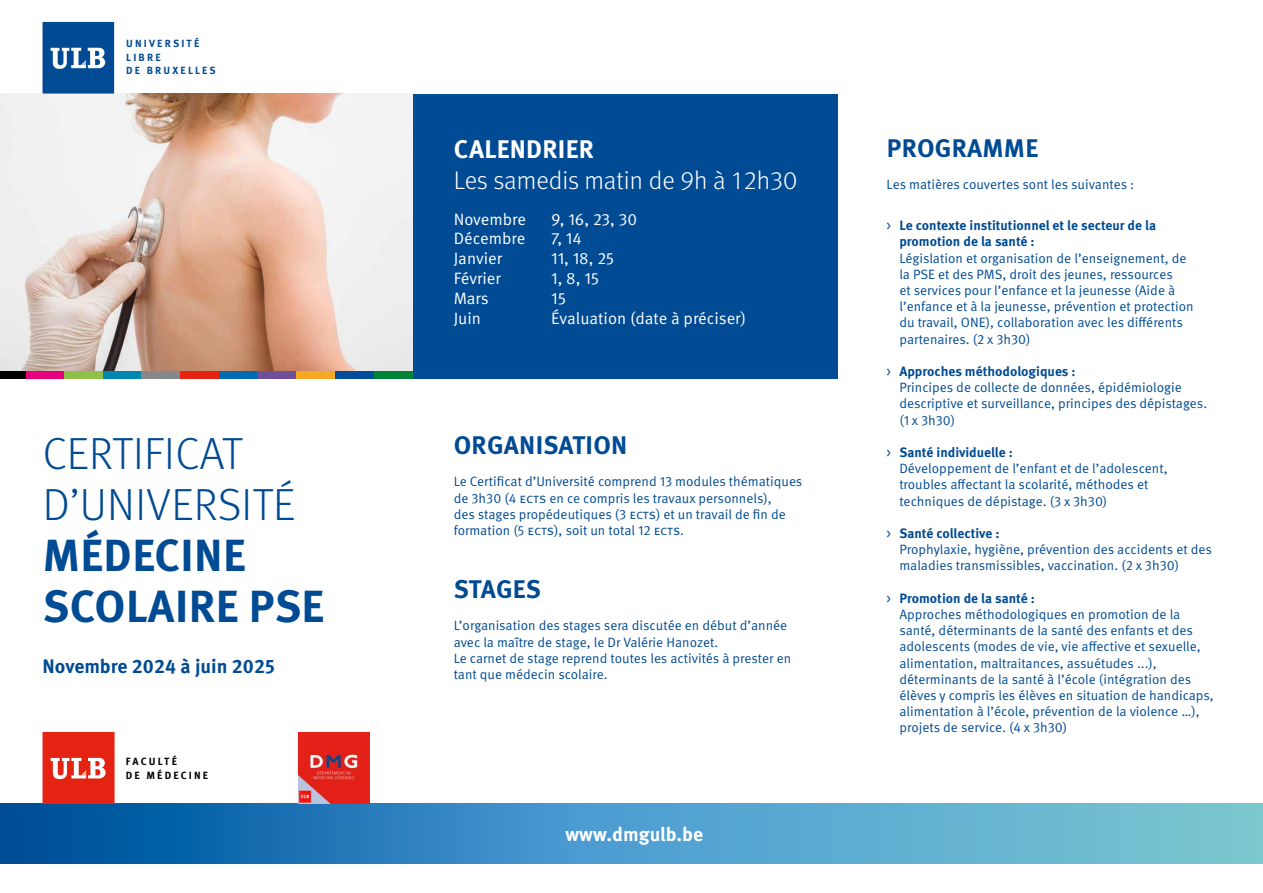
<style>
.page{position:relative;width:1263px;height:893px;background:#fff}
.page>*{position:absolute;margin:0;border:0;box-sizing:border-box;transform-origin:0 0}
.t1{font:300 45px/51px "Meta OT";letter-spacing:.01em;color:#004b93}
.t2{font:700 45px/51px "Meta OT";letter-spacing:.01em;color:#004b93}
.t3{font:700 25.5px "Meta OT";letter-spacing:.01em;color:#004b93}
.t4{font:300 25.5px "Meta OT";color:#fff}
.t5{font:700 25.5px "Meta OT";letter-spacing:.01em;color:#fff}
.t6{font:700 19.5px "Meta OT";color:#004b93}
.t7{font:700 19.5px "Meta OT";color:#fff}
.t8{font:16.5px "Meta OT Norm";color:#fff}
.t9{font:13.5px/16.2px "Meta OT Norm";color:#004b93}
.t10{font:700 13.5px/16.2px "Meta OT";color:#004b93}
.t11{font:700 10.5px "Meta OT";letter-spacing:.21em;color:#000}
.t12{font:700 10.35px "Meta OT";letter-spacing:.21em;color:#004b93}
.s1{font-family:"Meta OT Norm";font-weight:400}
</style>
<div class="page">
<div style="left:412px;top:94px;width:426px;height:284px;background:#004b93"></div>
<img style="left:0;top:94px;width:412px;height:277px">
<div style="left:43px;top:22px;width:71px;height:72px;background:#004b93"></div>
<svg style="left:51px;top:48px;width:54px;height:21px"></svg>
<svg style="left:0;top:804px;width:1263px;height:59px"></svg>
<div style="left:26px;top:371px;width:38px;height:7px;background:#e6007d"></div>
<div style="left:0;top:371px;width:26px;height:7px;background:#000"></div>
<div style="left:64px;top:371px;width:39px;height:7px;background:#8fc148"></div>
<div style="left:180px;top:371px;width:39px;height:7px;background:#e42313"></div>
<div style="left:219px;top:371px;width:38px;height:7px;background:#006ab4"></div>
<div style="left:103px;top:371px;width:39px;height:7px;background:#0087b1"></div>
<div style="left:335px;top:371px;width:39px;height:7px;background:#004e9b"></div>
<div style="left:374px;top:371px;width:38px;height:7px;background:#008237"></div>
<div style="left:257px;top:371px;width:39px;height:7px;background:#6f4f9b"></div>
<div style="left:142px;top:371px;width:38px;height:7px;background:#86888c"></div>
<div style="left:296px;top:371px;width:39px;height:7px;background:#f7a823"></div>
<img style="left:298px;top:732px;width:72px;height:72px">
<div style="left:43px;top:732px;width:72px;height:72px;background:#e42313"></div>
<svg style="left:51px;top:758px;width:55px;height:21px"></svg>
<p class="t12" style="left:126px;top:37px;width:75px">UNIVERSITÉ</p>
<p class="t12" style="left:126px;top:51px;width:36px">LIBRE</p>
<p class="t12" style="left:126px;top:64px;width:91px">DE BRUXELLES</p>
<p class="t1" style="left:43px;top:429px;width:254px">CERTIFICAT<br>D’UNIVERSITÉ</p>
<p class="t2" style="left:43px;top:530px;width:283px">MÉDECINE<br>SCOLAIRE PSE</p>
<p class="t6" style="left:43px;top:654px;width:234px">Novembre 2024 à juin 2025</p>
<p class="t11" style="left:126px;top:755px;width:53px">FACULTÉ</p>
<p class="t11" style="left:126px;top:768px;width:84px">DE MÉDECINE</p>
<p class="t5" style="left:454px;top:133px;width:142px">CALENDRIER</p>
<p class="t4" style="left:454px;top:165px;width:345px">Les samedis matin de 9h à 12h30</p>
<p class="t8" style="left:454px;top:209px;width:74px">Novembre</p>
<p class="t8" style="left:551px;top:209px;width:87px">9, 16, 23, 30</p>
<p class="t8" style="left:454px;top:229px;width:73px">Décembre</p>
<p class="t8" style="left:551px;top:229px;width:32px">7, 14</p>
<p class="t8" style="left:454px;top:249px;width:50px">Janvier</p>
<p class="t8" style="left:551px;top:249px;width:64px">11, 18, 25</p>
<p class="t8" style="left:454px;top:268px;width:49px">Février</p>
<p class="t8" style="left:551px;top:268px;width:50px">1, 8, 15</p>
<p class="t8" style="left:454px;top:288px;width:37px">Mars</p>
<p class="t8" style="left:551px;top:288px;width:16px">15</p>
<p class="t8" style="left:454px;top:308px;width:29px">Juin</p>
<p class="t8" style="left:551px;top:308px;width:196px">Évaluation (date à préciser)</p>
<p class="t3" style="left:454px;top:429px;width:175px">ORGANISATION</p>
<p class="t9" style="left:454px;top:474px;width:350px">Le Certificat d’Université comprend 13 modules thématiques de 3h30 (4 ects en ce compris les travaux personnels),<br>des stages propédeutiques (3 ects) et un travail de fin de formation (5 ects), soit un total 12 ects.</p>
<p class="t3" style="left:454px;top:573px;width:89px">STAGES</p>
<p class="t9" style="left:454px;top:618px;width:335px">L’organisation des stages sera discutée en début d’année avec la maître de stage, le Dr Valérie Hanozet.</p>
<p class="t9" style="left:454px;top:650px;width:339px">Le carnet de stage reprend toutes les activités à prester en tant que médecin scolaire.</p>
<p class="t7" style="left:565px;top:822px;width:139px">www.dmgulb.be</p>
<p class="t3" style="left:887px;top:132px;width:153px">PROGRAMME</p>
<p class="t9" style="left:887px;top:177px;width:249px">Les matières couvertes sont les suivantes :</p>
<p class="t10" style="left:899px;top:218px;width:258px;text-indent:-13px"><span class="s1">&gt;</span> Le contexte institutionnel et le secteur de la promotion de la santé :</p>
<p class="t9" style="left:899px;top:250px;width:296px">Législation et organisation de l’enseignement, de la PSE et des PMS, droit des jeunes, ressources<br>et services pour l’enfance et la jeunesse (Aide à l’enfance et à la jeunesse, prévention et protection du travail, ONE), collaboration avec les différents partenaires. (2 x 3h30)</p>
<p class="t10" style="left:887px;top:363px;width:190px"><span class="s1">&gt;</span> Approches méthodologiques :</p>
<p class="t9" style="left:899px;top:380px;width:309px">Principes de collecte de données, épidémiologie descriptive et surveillance, principes des dépistages. (1 x 3h30)</p>
<p class="t10" style="left:887px;top:444px;width:128px"><span class="s1">&gt;</span> Santé individuelle :</p>
<p class="t9" style="left:899px;top:461px;width:270px">Développement de l’enfant et de l’adolescent, troubles affectant la scolarité, méthodes et techniques de dépistage. (3 x 3h30)</p>
<p class="t10" style="left:887px;top:525px;width:114px"><span class="s1">&gt;</span> Santé collective :</p>
<p class="t9" style="left:899px;top:542px;width:314px">Prophylaxie, hygiène, prévention des accidents et des maladies transmissibles, vaccination. (2 x 3h30)</p>
<p class="t10" style="left:887px;top:590px;width:150px"><span class="s1">&gt;</span> Promotion de la santé :</p>
<p class="t9" style="left:899px;top:606px;width:316px">Approches méthodologiques en promotion de la santé, déterminants de la santé des enfants et des adolescents (modes de vie, vie affective et sexuelle, alimentation, maltraitances, assuétudes ...), déterminants de la santé à l’école (intégration des élèves y compris les élèves en situation de handicaps, alimentation à l’école, prévention de la violence …), projets de service. (4 x 3h30)</p>
</div>
